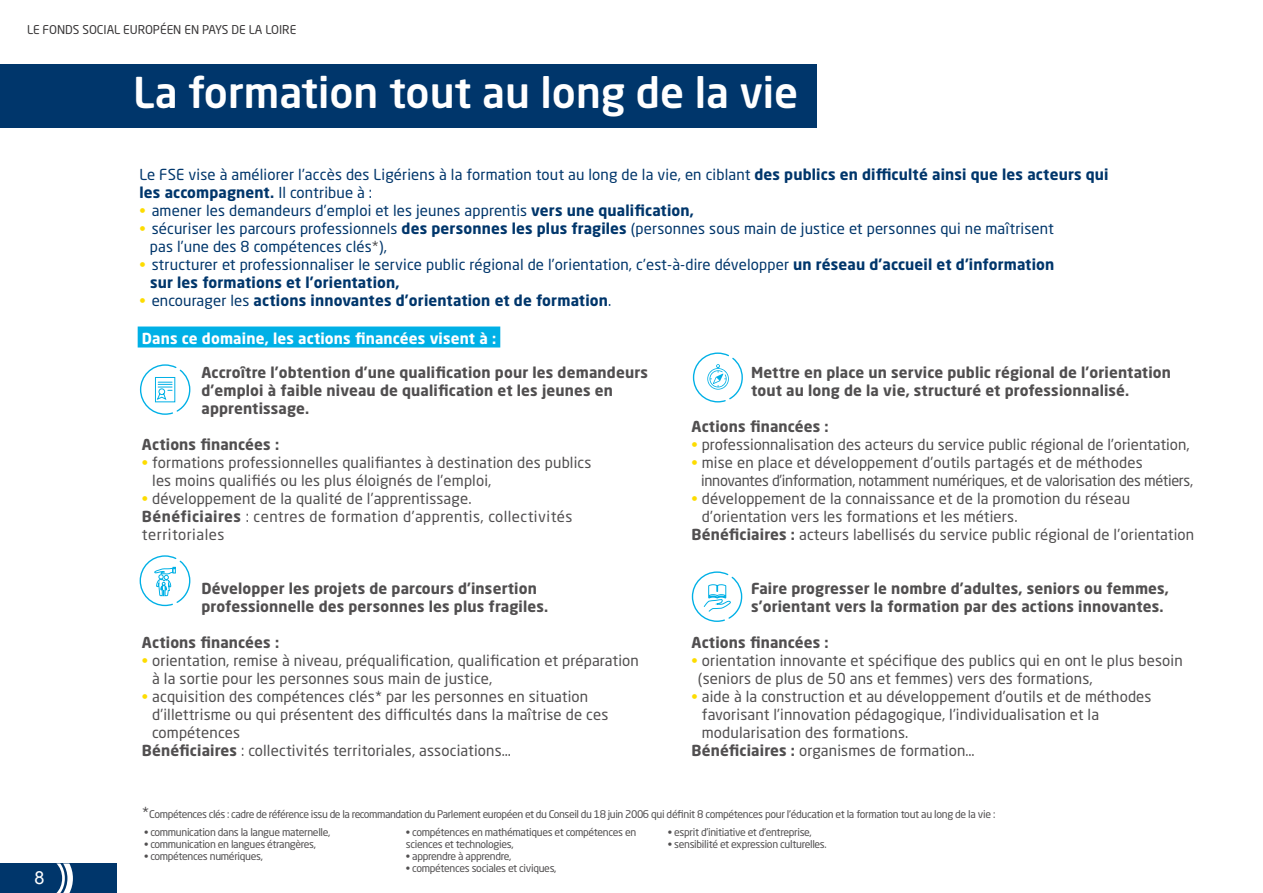
<style>
.page{position:relative;width:1263px;height:893px;background:#fff}
.page>*{position:absolute;margin:0;border:0;box-sizing:border-box;transform-origin:0 0}
.t1{font:500 42px "Neo Sans Std";color:#fff}
.t2{font:18px "Arial";color:#fff}
.t3{font:15px/18px "Neo Sans Std";letter-spacing:.01em;color:#514f50}
.t4{font:15px/18px "Neo Sans Std";letter-spacing:.01em;color:#00366b}
.t5{font:700 15px/18px "Neo Sans Std";letter-spacing:.01em;color:#514f50}
.t6{font:15px/18px "Neo Sans Std";letter-spacing:-.02em;color:#514f50}
.t7{font:700 15px "Neo Sans Std";letter-spacing:.01em;color:#00366b}
.t8{font:700 15px "Neo Sans Std";letter-spacing:.01em;color:#fff}
.t9{font:12px "Neo Sans Std";color:#393738}
.t10{font:10.5px/12px "Neo Sans Std";letter-spacing:-.03em;color:#514f50}
.s1{font-weight:700}
.s2{color:#fddc00}
.s3{color:#514f50}
.s4{font-weight:400;color:#fddc00}
.s5{font-weight:400}
.s6{font-size:15px}
</style>
<div class="page">
<div style="left:0;top:863px;width:117px;height:30px;background:#00366b"></div>
<svg style="left:56px;top:863px;width:17px;height:30px"></svg>
<div style="left:138px;top:326px;width:362px;height:21px;background:#00b0e6"></div>
<div style="left:0;top:64px;width:816px;height:64px;background:#00366b"></div>
<svg style="left:139px;top:364px;width:52px;height:51px"></svg>
<svg style="left:139px;top:555px;width:52px;height:52px"></svg>
<svg style="left:691px;top:571px;width:52px;height:51px"></svg>
<svg style="left:692px;top:352px;width:51px;height:51px"></svg>
<p class="t9" style="left:27px;top:22px;width:271px">LE FONDS SOCIAL européen EN PAYS DE LA LOIRE</p>
<h1 class="t1" style="left:133px;top:66px;width:666px">La formation tout au long de la vie</h1>
<p class="t4" style="left:140px;top:165px;width:970px">Le FSE vise à améliorer l’accès des Ligériens à la formation tout au long de la vie, en ciblant <span class="s1">des publics en difficulté ainsi que les acteurs qui les accompagnent.</span> Il contribue à :</p>
<p class="t4" style="left:140px;top:201px;width:556px"><span class="s2">•</span> amener les demandeurs d’emploi et les jeunes apprentis <span class="s1">vers une qualification,</span></p>
<p class="t4" style="left:150px;top:219px;width:905px;text-indent:-10px"><span class="s2">•</span> sécuriser les parcours professionnels <span class="s1">des personnes les plus fragiles</span> (personnes sous main de justice et personnes qui ne maîtrisent pas l’une des 8 compétences clés<span class="s3">*</span>),</p>
<p class="t4" style="left:150px;top:255px;width:906px;text-indent:-10px"><span class="s2">•</span> structurer et professionnaliser le service public régional de l’orientation, c’est-à-dire développer <span class="s1">un réseau d’accueil et d’information sur les formations et l’orientation,</span></p>
<p class="t7" style="left:140px;top:291px;width:473px"><span class="s4">•</span> <span class="s5">encourager les</span> actions innovantes d’orientation et de formation<span class="s5">.</span></p>
<p class="t2" style="left:35px;top:866px;width:12px">8</p>
<p class="t8" style="left:142px;top:328px;width:356px">Dans ce domaine, les actions financées visent à :</p>
<p class="t5" style="left:201px;top:363px;width:448px">Accroître l’obtention d’une qualification pour les demandeurs d’emploi à faible niveau de qualification et les jeunes en apprentissage.</p>
<p class="t5" style="left:142px;top:435px;width:139px">Actions financées :</p>
<p class="t3" style="left:152px;top:453px;width:441px;text-indent:-10px"><span class="s2">•</span> formations professionnelles qualifiantes à destination des publics les moins qualifiés ou les plus éloignés de l’emploi,</p>
<p class="t3" style="left:142px;top:489px;width:432px"><span class="s2">•</span> développement de la qualité de l’apprentissage.<br><span class="s1">Bénéficiaires</span> : centres de formation d’apprentis, collectivités territoriales</p>
<p class="t5" style="left:201px;top:579px;width:348px">Développer les projets de parcours d’insertion professionnelle des personnes les plus fragiles.</p>
<p class="t5" style="left:142px;top:633px;width:139px">Actions financées :</p>
<p class="t3" style="left:152px;top:651px;width:488px;text-indent:-10px"><span class="s2">•</span> orientation, remise à niveau, préqualification, qualification et préparation à la sortie pour les personnes sous main de justice,</p>
<p class="t3" style="left:142px;top:687px;width:448px"><span class="s2">•</span> acquisition des compétences clés* par les personnes en situation</p>
<p class="t3" style="left:152px;top:705px;width:458px">d’illettrisme ou qui présentent des difficultés dans la maîtrise de ces</p>
<p class="t3" style="left:152px;top:723px;width:90px">compétences</p>
<p class="t3" style="left:142px;top:741px;width:371px"><span class="s1">Bénéficiaires</span> : collectivités territoriales, associations…</p>
<p class="t5" style="left:751px;top:363px;width:421px">Mettre en place un service public régional de l’orientation tout au long de la vie, structuré et professionnalisé.</p>
<p class="t5" style="left:691px;top:417px;width:139px">Actions financées :</p>
<p class="t3" style="left:691px;top:435px;width:499px"><span class="s2">•</span> professionnalisation des acteurs du service public régional de l’orientation,</p>
<p class="t6" style="left:701px;top:453px;width:494px;text-indent:-10px"><span class="s2">•</span> mise en place et développement d’outils partagés et de méthodes innovantes d’information, notamment numériques, et de valorisation des métiers,</p>
<p class="t3" style="left:691px;top:489px;width:440px"><span class="s2">•</span> développement de la connaissance et de la promotion du réseau</p>
<p class="t3" style="left:702px;top:507px;width:317px">d’orientation vers les formations et les métiers.</p>
<p class="t3" style="left:691px;top:525px;width:504px"><span class="s1">Bénéficiaires :</span> acteurs labellisés du service public régional de l’orientation</p>
<p class="t5" style="left:751px;top:579px;width:419px">Faire progresser le nombre d’adultes, seniors ou femmes, s’orientant vers la formation par des actions innovantes.</p>
<p class="t5" style="left:691px;top:633px;width:139px">Actions financées :</p>
<p class="t3" style="left:698px;top:651px;width:486px;text-indent:-6px"><span class="s2">•</span> orientation innovante et spécifique des publics qui en ont le plus besoin (seniors de plus de 50 ans et femmes) vers des formations,</p>
<p class="t3" style="left:691px;top:687px;width:462px"><span class="s2">•</span> aide à la construction et au développement d’outils et de méthodes</p>
<p class="t3" style="left:702px;top:705px;width:399px">favorisant l’innovation pédagogique, l’individualisation et la</p>
<p class="t3" style="left:702px;top:723px;width:208px">modularisation des formations.</p>
<p class="t3" style="left:691px;top:741px;width:285px"><span class="s1">Bénéficiaires :</span> organismes de formation…</p>
<p class="t10" style="left:142px;top:808px;width:855px"><span class="s6">*</span>Compétences clés : cadre de référence issu de la recommandation du Parlement européen et du Conseil du 18 juin 2006 qui définit 8 compétences pour l’éducation et la formation tout au long de la vie :</p>
<p class="t10" style="left:144px;top:826px;width:188px">• communication dans la langue maternelle,</p>
<p class="t10" style="left:144px;top:838px;width:174px">• communication en langues étrangères,</p>
<p class="t10" style="left:144px;top:850px;width:120px">• compétences numériques,</p>
<p class="t10" style="left:406px;top:826px;width:232px">• compétences en mathématiques et compétences en sciences et technologies,</p>
<p class="t10" style="left:406px;top:850px;width:107px">• apprendre à apprendre,</p>
<p class="t10" style="left:406px;top:862px;width:152px">• compétences sociales et civiques,</p>
<p class="t10" style="left:668px;top:826px;width:146px">• esprit d’initiative et d’entreprise,</p>
<p class="t10" style="left:668px;top:838px;width:160px">• sensibilité et expression culturelles.</p>
</div>
